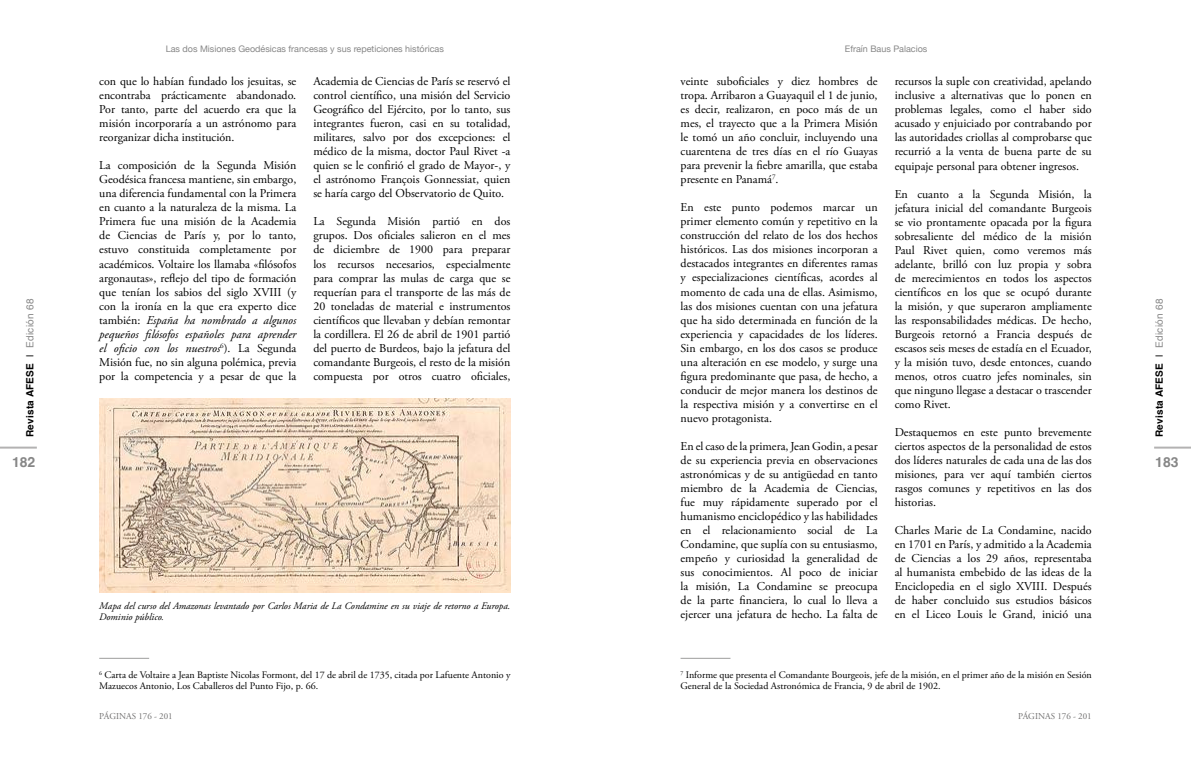
<style>
.page{position:relative;width:1191px;height:766px;background:#fff}
.page>*{position:absolute;margin:0;border:0;box-sizing:border-box;transform-origin:0 0}
.t1{font:700 14px "Helvetica";color:#878787}
.t2{font:12px/14px "Adobe Garamond Pro";color:#000;text-align:justify}
.t3{font:10px/11px "Adobe Garamond Pro";color:#000}
.t4{font:italic 10px/11px "Adobe Garamond Pro";color:#000}
.t5{font:700 10px "Helvetica";letter-spacing:.025em;color:#000}
.t6{font:9px "Helvetica Neue";color:#878787}
.t7{font:9px "Adobe Garamond Pro";color:#706f6f}
.s1{font-style:italic}
.s2{font-weight:400}
.s3{font-weight:400;color:#878787}
</style>
<div class="page">
<hr style="left:0;top:446px;width:37px;height:2px;background:#b3b2b2">
<hr style="left:1154px;top:446px;width:37px;height:2px;background:#b3b2b2">
<hr style="left:99px;top:657px;width:50px;height:1px;background:#9d9d9c">
<hr style="left:680px;top:657px;width:50px;height:1px;background:#9d9d9c">
<img style="left:99px;top:399px;width:411px;height:193px">
<p class="t6" style="left:166px;top:43px;width:280px">Las dos Misiones Geodésicas francesas y sus repeticiones históricas</p>
<p class="t6" style="left:845px;top:43px;width:84px">Efraín Baus Palacios</p>
<p class="t2" style="left:99px;top:75px;width:199px">con que lo habían fundado los jesuitas, se encontraba prácticamente abandonado.<br>Por tanto, parte del acuerdo era que la misión incorporaría a un astrónomo para reorganizar dicha institución.</p>
<p class="t2" style="left:99px;top:159px;width:199px">La composición de la Segunda Misión Geodésica francesa mantiene, sin embargo, una diferencia fundamental con la Primera en cuanto a la naturaleza de la misma. La Primera fue una misión de la Academia de Ciencias de París y, por lo tanto, estuvo constituida completamente por académicos. Voltaire los llamaba «filósofos argonautas», reflejo del tipo de formación que tenían los sabios del siglo XVIII (y con la ironía en la que era experto dice también: <span class="s1">España ha nombrado a algunos pequeños filósofos españoles para aprender el oficio con los nuestros</span><sup>6</sup>). La Segunda Misión fue, no sin alguna polémica, previa por la competencia y a pesar de que la</p>
<p class="t2" style="left:313px;top:75px;width:199px">Academia de Ciencias de París se reservó el control científico, una misión del Servicio Geográfico del Ejército, por lo tanto, sus integrantes fueron, casi en su totalidad, militares, salvo por dos excepciones: el médico de la misma, doctor Paul Rivet -a quien se le confirió el grado de Mayor-, y el astrónomo François Gonnessiat, quien se haría cargo del Observatorio de Quito.</p>
<p class="t2" style="left:313px;top:215px;width:199px">La Segunda Misión partió en dos grupos. Dos oficiales salieron en el mes de diciembre de 1900 para preparar los recursos necesarios, especialmente para comprar las mulas de carga que se requerían para el transporte de las más de 20 toneladas de material e instrumentos científicos que llevaban y debían remontar la cordillera. El 26 de abril de 1901 partió del puerto de Burdeos, bajo la jefatura del comandante Burgeois, el resto de la misión compuesta por otros cuatro oficiales,</p>
<p class="t2" style="left:680px;top:75px;width:199px">veinte suboficiales y diez hombres de tropa. Arribaron a Guayaquil el 1 de junio, es decir, realizaron, en poco más de un mes, el trayecto que a la Primera Misión le tomó un año concluir, incluyendo una cuarentena de tres días en el río Guayas para prevenir la fiebre amarilla, que estaba presente en Panamá<sup>7</sup>.</p>
<p class="t2" style="left:680px;top:201px;width:199px">En este punto podemos marcar un primer elemento común y repetitivo en la construcción del relato de los dos hechos históricos. Las dos misiones incorporan a destacados integrantes en diferentes ramas y especializaciones científicas, acordes al momento de cada una de ellas. Asimismo, las dos misiones cuentan con una jefatura que ha sido determinada en función de la experiencia y capacidades de los líderes.<br>Sin embargo, en los dos casos se produce una alteración en ese modelo, y surge una figura predominante que pasa, de hecho, a conducir de mejor manera los destinos de la respectiva misión y a convertirse en el nuevo protagonista.</p>
<p class="t2" style="left:680px;top:439px;width:199px">En el caso de la primera, Jean Godin, a pesar de su experiencia previa en observaciones astronómicas y de su antigüedad en tanto miembro de la Academia de Ciencias, fue muy rápidamente superado por el humanismo enciclopédico y las habilidades en el relacionamiento social de La Condamine, que suplía con su entusiasmo, empeño y curiosidad la generalidad de sus conocimientos. Al poco de iniciar la misión, La Condamine se preocupa de la parte financiera, lo cual lo lleva a ejercer una jefatura de hecho. La falta de</p>
<p class="t2" style="left:894px;top:75px;width:199px">recursos la suple con creatividad, apelando inclusive a alternativas que lo ponen en problemas legales, como el haber sido acusado y enjuiciado por contrabando por las autoridades criollas al comprobarse que recurrió a la venta de buena parte de su equipaje personal para obtener ingresos.</p>
<p class="t2" style="left:894px;top:187px;width:199px">En cuanto a la Segunda Misión, la jefatura inicial del comandante Burgeois se vio prontamente opacada por la figura sobresaliente del médico de la misión Paul Rivet quien, como veremos más adelante, brilló con luz propia y sobra de merecimientos en todos los aspectos científicos en los que se ocupó durante la misión, y que superaron ampliamente las responsabilidades médicas. De hecho, Burgeois retornó a Francia después de escasos seis meses de estadía en el Ecuador, y la misión tuvo, desde entonces, cuando menos, otros cuatro jefes nominales, sin que ninguno llegase a destacar o trascender como Rivet.</p>
<p class="t2" style="left:894px;top:425px;width:199px">Destaquemos en este punto brevemente ciertos aspectos de la personalidad de estos dos líderes naturales de cada una de las dos misiones, para ver aquí también ciertos rasgos comunes y repetitivos en las dos historias.</p>
<p class="t2" style="left:894px;top:523px;width:199px">Charles Marie de La Condamine, nacido en 1701 en París, y admitido a la Academia de Ciencias a los 29 años, representaba al humanista embebido de las ideas de la Enciclopedia en el siglo XVIII. Después de haber concluido sus estudios básicos en el Liceo Louis le Grand, inició una</p>
<p class="t5" style="left:24px;top:437px;width:140px;rotate:-90deg">Revista AFESE <span class="s2">|</span> <span class="s3">Edición 68</span></p>
<p class="t5" style="left:1153px;top:437px;width:140px;rotate:-90deg">Revista AFESE <span class="s2">|</span> <span class="s3">Edición 68</span></p>
<p class="t1" style="left:12px;top:453px;width:25px">182</p>
<p class="t1" style="left:1155px;top:453px;width:25px">183</p>
<p class="t4" style="left:99px;top:600px;width:412px">Mapa del curso del Amazonas levantado por Carlos Maria de La Condamine en su viaje de retorno a Europa.<br>Dominio público.</p>
<p class="t3" style="left:99px;top:670px;width:413px"><sup>6</sup> Carta de Voltaire a Jean Baptiste Nicolas Formont, del 17 de abril de 1735, citada por Lafuente Antonio y<br>Mazuecos Antonio, Los Caballeros del Punto Fijo, p. 66.</p>
<p class="t3" style="left:680px;top:670px;width:413px"><sup>7</sup> Informe que presenta el Comandante Bourgeois, jefe de la misión, en el primer año de la misión en Sesión<br>General de la Sociedad Astronómica de Francia, 9 de abril de 1902.</p>
<p class="t7" style="left:99px;top:710px;width:75px">PÁGINAS 176 - 201</p>
<p class="t7" style="left:1018px;top:710px;width:75px">PÁGINAS 176 - 201</p>
</div>
